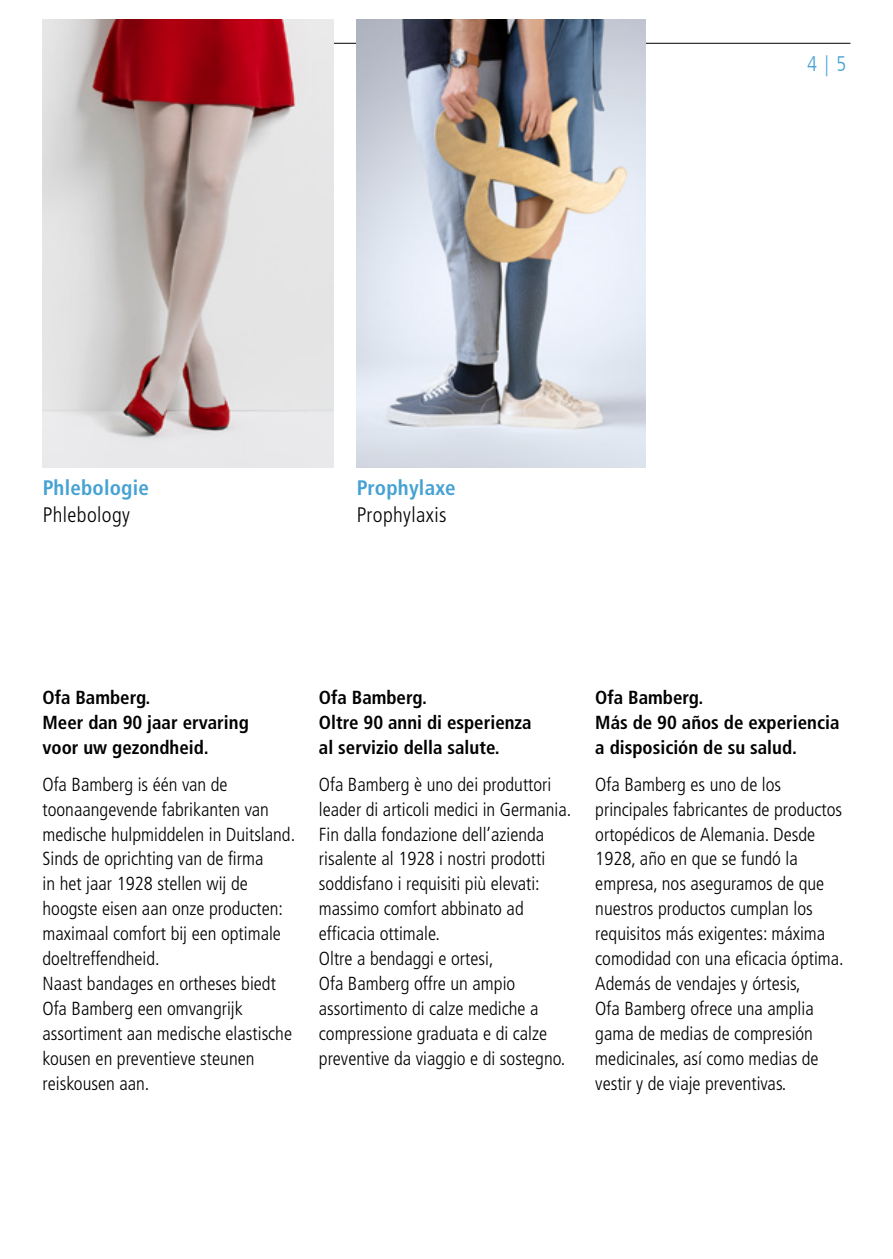
<style>
.page{position:relative;width:893px;height:1259px;background:#fff}
.page>*{position:absolute;margin:0;border:0;box-sizing:border-box;transform-origin:0 0}
.t1{font:700 condensed 21px "Frutiger";letter-spacing:.01em;color:#46a2d3}
.t2{font:300 condensed 21px "Frutiger";letter-spacing:.02em;color:#000}
.t3{font:300 condensed 21px "Frutiger LT Com";color:#46a2d3}
.t4{font:300 condensed 18.9px/24.9px "Frutiger";color:#000}
.t5{font:700 condensed 18.9px/24.9px "Frutiger";color:#000}
</style>
<div class="page">
<hr style="left:43px;top:43px;width:807px;height:1px;background:#000">
<img style="left:43px;top:20px;width:291px;height:448px">
<img style="left:356px;top:20px;width:290px;height:448px">
<p class="t3" style="left:807px;top:52px;width:41px">4 | 5</p>
<p class="t1" style="left:43px;top:475px;width:108px">Phlebologie</p>
<p class="t2" style="left:43px;top:503px;width:89px">Phlebology</p>
<p class="t1" style="left:356px;top:475px;width:101px">Prophylaxe</p>
<p class="t2" style="left:356px;top:503px;width:92px">Prophylaxis</p>
<p class="t5" style="left:43px;top:685px;width:208px">Ofa Bamberg.<br>Meer dan 90 jaar ervaring voor uw gezondheid.</p>
<p class="t4" style="left:43px;top:772px;width:254px">Ofa Bamberg is één van de toonaangevende fabrikanten van medische hulpmiddelen in Duitsland.<br>Sinds de oprichting van de firma<br>in het jaar 1928 stellen wij de hoogste eisen aan onze producten: maximaal comfort bij een optimale doeltreffendheid.<br>Naast bandages en ortheses biedt<br>Ofa Bamberg een omvangrijk assortiment aan medische elastische kousen en preventieve steunen reiskousen aan.</p>
<p class="t5" style="left:319px;top:685px;width:214px">Ofa Bamberg.<br>Oltre 90 anni di esperienza al servizio della salute.</p>
<p class="t4" style="left:319px;top:772px;width:254px">Ofa Bamberg è uno dei produttori leader di articoli medici in Germania.<br>Fin dalla fondazione dell’azienda risalente al 1928 i nostri prodotti soddisfano i requisiti più elevati: massimo comfort abbinato ad efficacia ottimale.<br>Oltre a bendaggi e ortesi,<br>Ofa Bamberg offre un ampio assortimento di calze mediche a compressione graduata e di calze preventive da viaggio e di sostegno.</p>
<p class="t5" style="left:595px;top:685px;width:246px">Ofa Bamberg.<br>Más de 90 años de experiencia a disposición de su salud.</p>
<p class="t4" style="left:595px;top:772px;width:250px">Ofa Bamberg es uno de los principales fabricantes de productos ortopédicos de Alemania. Desde<br>1928, año en que se fundó la empresa, nos aseguramos de que nuestros productos cumplan los requisitos más exigentes: máxima comodidad con una eficacia óptima.<br>Además de vendajes y órtesis,<br>Ofa Bamberg ofrece una amplia gama de medias de compresión medicinales, así como medias de vestir y de viaje preventivas.</p>
</div>
